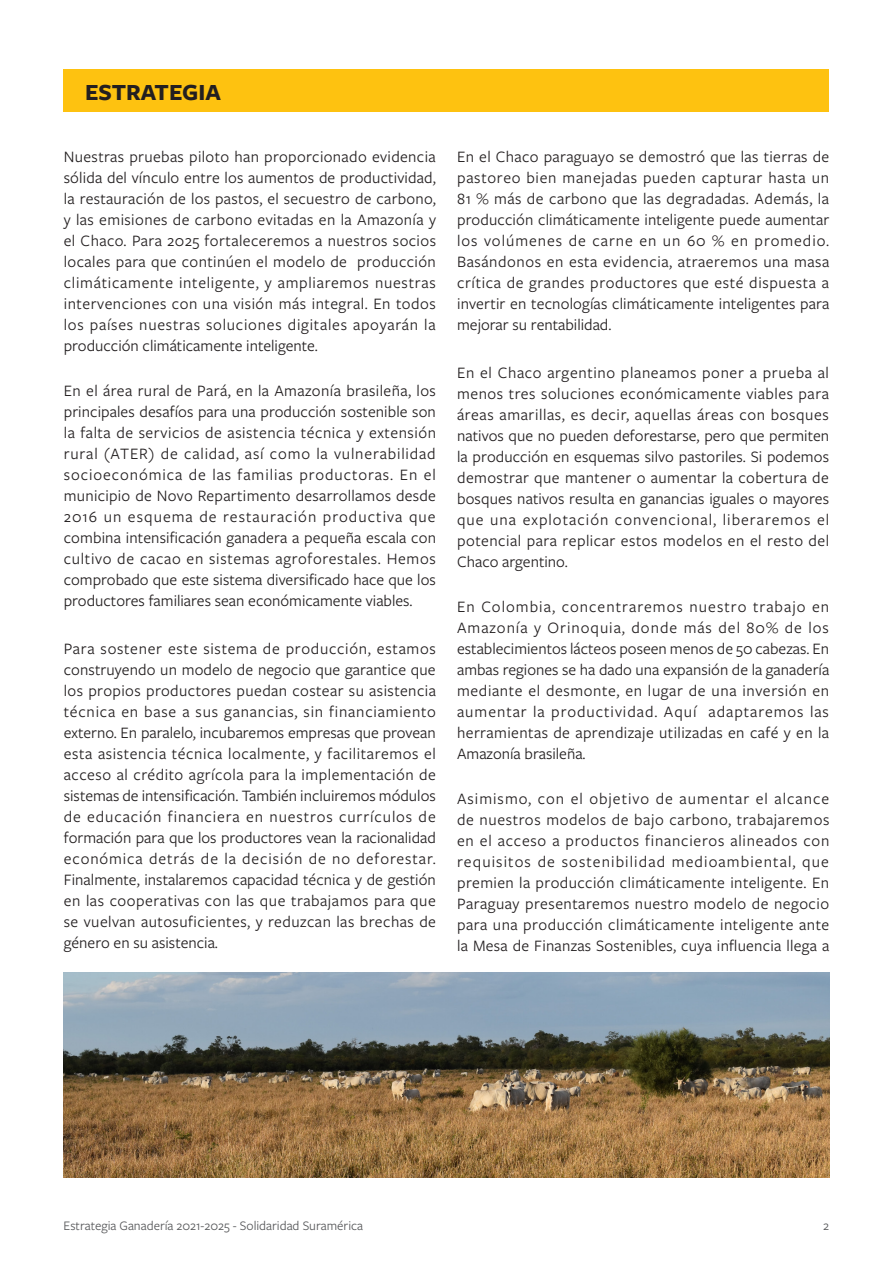
<style>
.page{position:relative;width:893px;height:1263px;background:#fff}
.page>*{position:absolute;margin:0;border:0;box-sizing:border-box;transform-origin:0 0}
.t1{font:700 24px "Freight Sans Pro";color:#231f20}
.CUERPO{font:16.5px/21px "Freight Sans Pro";letter-spacing:.01em;color:#231f20;text-align:justify}
.t2{font:13.5px "Freight Sans Pro";color:#57585a}
</style>
<div class="page">
<div style="left:64px;top:69px;width:765px;height:43px;background:#fec210"></div>
<img style="left:64px;top:972px;width:765px;height:206px">
<h4 class="t1" style="left:85px;top:76px;width:137px">ESTRATEGIA</h4>
<p class="CUERPO" style="left:64px;top:145px;width:374px">Nuestras pruebas piloto han proporcionado evidencia sólida del vínculo entre los aumentos de productividad, la restauración de los pastos, el secuestro de carbono, y las emisiones de carbono evitadas en la Amazonía y el Chaco. Para 2025 fortaleceremos a nuestros socios locales para que continúen el modelo de producción climáticamente inteligente, y ampliaremos nuestras intervenciones con una visión más integral. En todos los países nuestras soluciones digitales apoyarán la producción climáticamente inteligente.</p>
<p class="CUERPO" style="left:64px;top:379px;width:374px">En el área rural de Pará, en la Amazonía brasileña, los principales desafíos para una producción sostenible son la falta de servicios de asistencia técnica y extensión rural (ATER) de calidad, así como la vulnerabilidad socioeconómica de las familias productoras. En el municipio de Novo Repartimento desarrollamos desde 2016 un esquema de restauración productiva que combina intensificación ganadera a pequeña escala con cultivo de cacao en sistemas agroforestales. Hemos comprobado que este sistema diversificado hace que los productores familiares sean económicamente viables.</p>
<p class="CUERPO" style="left:64px;top:637px;width:374px">Para sostener este sistema de producción, estamos construyendo un modelo de negocio que garantice que los propios productores puedan costear su asistencia técnica en base a sus ganancias, sin financiamiento externo. En paralelo, incubaremos empresas que provean esta asistencia técnica localmente, y facilitaremos el acceso al crédito agrícola para la implementación de sistemas de intensificación. También incluiremos módulos de educación financiera en nuestros currículos de formación para que los productores vean la racionalidad económica detrás de la decisión de no deforestar.<br>Finalmente, instalaremos capacidad técnica y de gestión en las cooperativas con las que trabajamos para que se vuelvan autosuficientes, y reduzcan las brechas de género en su asistencia.</p>
<p class="CUERPO" style="left:457px;top:145px;width:374px">En el Chaco paraguayo se demostró que las tierras de pastoreo bien manejadas pueden capturar hasta un 81 % más de carbono que las degradadas. Además, la producción climáticamente inteligente puede aumentar los volúmenes de carne en un 60 % en promedio.<br>Basándonos en esta evidencia, atraeremos una masa crítica de grandes productores que esté dispuesta a invertir en tecnologías climáticamente inteligentes para mejorar su rentabilidad.</p>
<p class="CUERPO" style="left:457px;top:361px;width:374px">En el Chaco argentino planeamos poner a prueba al menos tres soluciones económicamente viables para áreas amarillas, es decir, aquellas áreas con bosques nativos que no pueden deforestarse, pero que permiten la producción en esquemas silvo pastoriles. Si podemos demostrar que mantener o aumentar la cobertura de bosques nativos resulta en ganancias iguales o mayores que una explotación convencional, liberaremos el potencial para replicar estos modelos en el resto del Chaco argentino.</p>
<p class="CUERPO" style="left:457px;top:595px;width:374px">En Colombia, concentraremos nuestro trabajo en Amazonía y Orinoquia, donde más del 80% de los establecimientos lácteos poseen menos de 50 cabezas. En ambas regiones se ha dado una expansión de la ganadería mediante el desmonte, en lugar de una inversión en aumentar la productividad. Aquí adaptaremos las herramientas de aprendizaje utilizadas en café y en la Amazonía brasileña.</p>
<p class="CUERPO" style="left:457px;top:787px;width:374px">Asimismo, con el objetivo de aumentar el alcance de nuestros modelos de bajo carbono, trabajaremos en el acceso a productos financieros alineados con requisitos de sostenibilidad medioambiental, que premien la producción climáticamente inteligente. En Paraguay presentaremos nuestro modelo de negocio para una producción climáticamente inteligente ante la Mesa de Finanzas Sostenibles, cuya influencia llega a</p>
<p class="t2" style="left:64px;top:1217px;width:301px">Estrategia Ganadería 2021-2025 - Solidaridad Suramérica</p>
<p class="t2" style="left:823px;top:1217px;width:7px">2</p>
</div>
